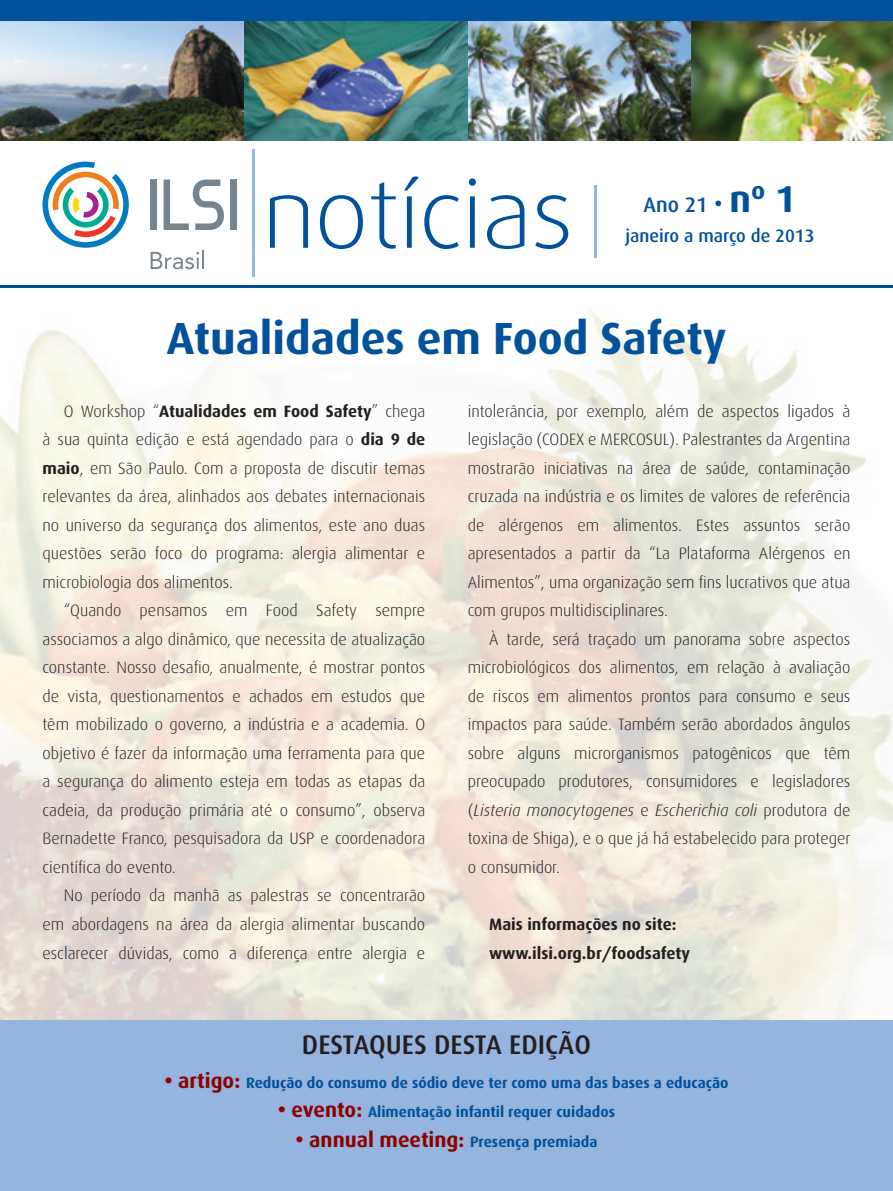
<style>
.page{position:relative;width:893px;height:1191px;background:#fff}
.page>*{position:absolute;margin:0;border:0;box-sizing:border-box;transform-origin:0 0}
.t1{font:700 45px "Dax";color:#01519b}
.t2{font:500 27px "Dax";color:#231f20}
.t3{font:500 21px "Dax";color:#01519b}
.t4{font:500 18px "Dax";color:#01519b}
.t5{font:300 16.5px/28.5px "Dax";color:#231f20;text-align:justify}
.t6{font:700 16.5px/28.5px "Dax";color:#231f20}
.t7{font:700 15px "Dax";color:#01519b}
.s1{font-size:24px}
.s2{font-weight:700;font-size:37.5px}
.s3{font-weight:700}
.s4{font-style:italic}
.s5{font-size:21px;color:#8b0202}
</style>
<div class="page">
<img style="left:0;top:287px;width:893px;height:733px">
<div style="left:0;top:0;width:893px;height:43px;background:#01519b"></div>
<img style="left:0;top:21px;width:893px;height:119px">
<hr style="left:0;top:285px;width:893px;height:2px;background:#01519b">
<svg style="left:270px;top:195px;width:38px;height:53px"></svg>
<svg style="left:320px;top:195px;width:43px;height:54px"></svg>
<svg style="left:371px;top:182px;width:25px;height:67px"></svg>
<svg style="left:404px;top:176px;width:14px;height:72px"></svg>
<svg style="left:424px;top:195px;width:35px;height:54px"></svg>
<svg style="left:469px;top:178px;width:7px;height:70px"></svg>
<svg style="left:487px;top:195px;width:37px;height:54px"></svg>
<svg style="left:535px;top:195px;width:33px;height:54px"></svg>
<hr style="left:252px;top:149px;width:2px;height:127px;background:#95b5de">
<svg style="left:43px;top:162px;width:86px;height:86px"></svg>
<svg style="left:151px;top:251px;width:53px;height:18px"></svg>
<div style="left:151px;top:179px;width:6px;height:51px;background:#76848f"></div>
<div style="left:230px;top:179px;width:7px;height:51px;background:#76848f"></div>
<svg style="left:164px;top:179px;width:60px;height:51px"></svg>
<div style="left:0;top:1020px;width:893px;height:171px;background:#95b5de"></div>
<hr style="left:594px;top:185px;width:2px;height:72px;background:#95b5de">
<p class="t3" style="left:644px;top:193px;width:154px">Ano 21 <span class="s1">•</span> <span class="s2">nº 1</span></p>
<p class="t4" style="left:625px;top:226px;width:191px">janeiro a março de 2013</p>
<h1 class="t1" style="left:167px;top:312px;width:561px">Atualidades em Food Safety</h1>
<p class="t5" style="left:43px;top:397px;width:384px;text-indent:21px">O Workshop “<span class="s3">Atualidades em Food Safety</span>” chega à sua quinta edição e está agendado para o <span class="s3">dia 9 de maio</span>, em São Paulo. Com a proposta de discutir temas relevantes da área, alinhados aos debates internacionais no universo da segurança dos alimentos, este ano duas questões serão foco do programa: alergia alimentar e microbiologia dos alimentos.</p>
<p class="t5" style="left:43px;top:596px;width:384px;text-indent:21px">“Quando pensamos em Food Safety sempre associamos a algo dinâmico, que necessita de atualização constante. Nosso desafio, anualmente, é mostrar pontos de vista, questionamentos e achados em estudos que têm mobilizado o governo, a indústria e a academia. O objetivo é fazer da informação uma ferramenta para que a segurança do alimento esteja em todas as etapas da cadeia, da produção primária até o consumo”, observa Bernadette Franco, pesquisadora da USP e coordenadora científica do evento.</p>
<p class="t5" style="left:43px;top:881px;width:384px;text-indent:21px">No período da manhã as palestras se concentrarão em abordagens na área da alergia alimentar buscando esclarecer dúvidas, como a diferença entre alergia e</p>
<p class="t5" style="left:468px;top:397px;width:384px">intolerância, por exemplo, além de aspectos ligados à legislação (CODEX e MERCOSUL). Palestrantes da Argentina mostrarão iniciativas na área de saúde, contaminação cruzada na indústria e os limites de valores de referência de alérgenos em alimentos. Estes assuntos serão apresentados a partir da “La Plataforma Alérgenos en Alimentos”, uma organização sem fins lucrativos que atua com grupos multidisciplinares.</p>
<p class="t5" style="left:468px;top:625px;width:384px;text-indent:21px">À tarde, será traçado um panorama sobre aspectos microbiológicos dos alimentos, em relação à avaliação de riscos em alimentos prontos para consumo e seus impactos para saúde. Também serão abordados ângulos sobre alguns microrganismos patogênicos que têm preocupado produtores, consumidores e legisladores (<span class="s4">Listeria monocytogenes</span> e <span class="s4">Escherichia coli</span> produtora de toxina de Shiga), e o que já há estabelecido para proteger o consumidor.</p>
<p class="t6" style="left:489px;top:910px;width:203px">Mais informações no site: www.ilsi.org.br/foodsafety</p>
<h2 class="t2" style="left:302px;top:1030px;width:291px">destaques desta edição</h2>
<p class="t7" style="left:164px;top:1074px;width:566px"><span class="s5">• artigo:</span> Redução do consumo de sódio deve ter como uma das bases a educação</p>
<p class="t7" style="left:278px;top:1103px;width:339px"><span class="s5">• evento:</span> Alimentação infantil requer cuidados</p>
<p class="t7" style="left:295px;top:1133px;width:304px"><span class="s5">• annual meeting:</span> Presença premiada</p>
</div>
